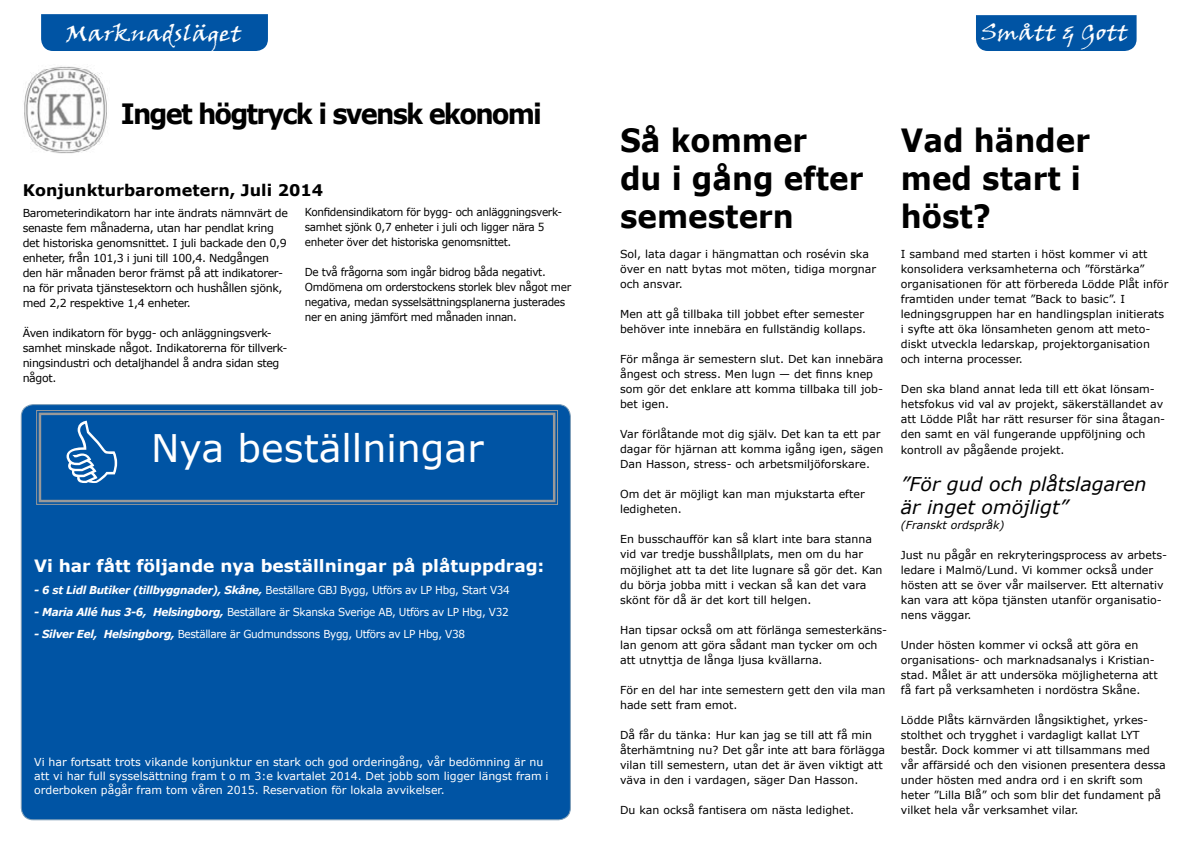
<style>
.page{position:relative;width:1191px;height:842px;background:#fff}
.page>*{position:absolute;margin:0;border:0;box-sizing:border-box;transform-origin:0 0}
.t1{font:38px "Verdana";color:#fff}
.t2{font:700 32px/38.4px "Verdana";color:#000;scale:.92 1}
.t3{font:700 28px "Verdana";letter-spacing:-.07em;color:#000;scale:.92 1}
.t4{font:22px "Viner Hand ITC";color:#fff;scale:1.12 1}
.t5{font:22px "Viner Hand ITC";color:#fff;scale:1.1 1}
.t6{font:italic 19px/22.8px "Verdana";color:#000}
.t7{font:700 17px "Verdana";color:#fff}
.t8{font:700 16px "Verdana";color:#000}
.t9{font:11px/15px "Verdana";color:#000}
.t10{font:11px/15px "Verdana";letter-spacing:-.03em;color:#000}
.t11{font:11px/15px "Verdana";letter-spacing:-.03em;color:#000;scale:.95 1}
.t12{font:11px "Verdana";letter-spacing:-.03em;color:#fff;scale:.95 1}
.t13{font:11px/14px "Verdana";color:#fff}
.t14{font:italic 11px "Verdana";color:#000}
.s1{font-weight:700;font-style:italic}
</style>
<div class="page">
<div style="left:21px;top:405px;width:549px;height:415px;background:#0054a4;border-radius:12px"></div>
<svg style="left:36px;top:410px;width:522px;height:95px"></svg>
<div style="left:39px;top:413px;width:516px;height:89px;border:2px solid #999"></div>
<img style="left:24px;top:66px;width:83px;height:88px">
<div style="left:41px;top:14px;width:227px;height:37px;background:#0054a4"></div>
<div style="left:976px;top:15px;width:160px;height:36px;background:#0054a4"></div>
<svg style="left:66px;top:419px;width:51px;height:64px"></svg>
<h3 class="t4" style="left:66px;top:19px;width:159px">Marknadsläget</h3>
<h3 class="t3" style="left:121px;top:94px;width:459px">Inget högtryck i svensk ekonomi</h3>
<h3 class="t8" style="left:23px;top:179px;width:302px">Konjunkturbarometern, Juli 2014</h3>
<p class="t11" style="left:305px;top:204px;width:272px">Konfidensindikatorn för bygg- och anläggningsverk&shy;samhet sjönk 0,7 enheter i juli och ligger nära 5 enheter över det historiska genomsnittet.</p>
<p class="t11" style="left:305px;top:264px;width:282px">De två frågorna som ingår bidrog båda negativt.<br>Omdömena om orderstockens storlek blev något mer negativa, medan sysselsättningsplanerna justerades ner en aning jämfört med månaden innan.</p>
<p class="t10" style="left:23px;top:205px;width:267px">Barometerindikatorn har inte ändrats nämnvärt de senaste fem månaderna, utan har pendlat kring det historiska genomsnittet. I juli backade den 0,9 enheter, från 101,3 i juni till 100,4. Nedgången den här månaden beror främst på att indikatorer&shy;na för privata tjänstesektorn och hushållen sjönk, med 2,2 respektive 1,4 enheter.</p>
<p class="t10" style="left:23px;top:325px;width:266px">Även indikatorn för bygg- och anläggningsverk&shy;samhet minskade något. Indikatorerna för tillverk&shy;ningsindustri och detaljhandel å andra sidan steg något.</p>
<h1 class="t1" style="left:151px;top:422px;width:334px">Nya beställningar</h1>
<h3 class="t7" style="left:34px;top:553px;width:512px">Vi har fått följande nya beställningar på plåtuppdrag:</h3>
<p class="t12" style="left:34px;top:582px;width:502px"><span class="s1">- 6 st Lidl Butiker (tillbyggnader), Skåne,</span> Beställare GBJ Bygg, Utförs av LP Hbg, Start V34</p>
<p class="t12" style="left:34px;top:604px;width:501px"><span class="s1">- Maria Allé hus 3-6, Helsingborg,</span> Beställare är Skanska Sverige AB, Utförs av LP Hbg, V32</p>
<p class="t12" style="left:34px;top:626px;width:455px"><span class="s1">- Silver Eel, Helsingborg,</span> Beställare är Gudmundssons Bygg, Utförs av LP Hbg, V38</p>
<p class="t13" style="left:34px;top:755px;width:516px">Vi har fortsatt trots vikande konjunktur en stark och god orderingång, vår bedömning är nu att vi har full sysselsättning fram t o m 3:e kvartalet 2014. Det jobb som ligger längst fram i orderboken pågår fram tom våren 2015. Reservation för lokala avvikelser.</p>
<h3 class="t5" style="left:981px;top:18px;width:135px">Smått &amp; Gott</h3>
<h2 class="t2" style="left:620px;top:120px;width:266px">Så kommer<br>du i gång efter semestern</h2>
<p class="t9" style="left:620px;top:247px;width:258px">Sol, lata dagar i hängmattan och rosévin ska över en natt bytas mot möten, tidiga morgnar och ansvar.</p>
<p class="t9" style="left:620px;top:307px;width:248px">Men att gå tillbaka till jobbet efter semester behöver inte innebära en fullständig kollaps.</p>
<p class="t9" style="left:620px;top:352px;width:265px">För många är semestern slut. Det kan innebära ångest och stress. Men lugn — det finns knep som gör det enklare att komma tillbaka till job&shy;bet igen.</p>
<p class="t9" style="left:620px;top:427px;width:265px">Var förlåtande mot dig själv. Det kan ta ett par dagar för hjärnan att komma igång igen, sägen<br>Dan Hasson, stress- och arbetsmiljöforskare.</p>
<p class="t9" style="left:620px;top:487px;width:246px">Om det är möjligt kan man mjukstarta efter ledigheten.</p>
<p class="t9" style="left:620px;top:532px;width:264px">En busschaufför kan så klart inte bara stanna vid var tredje busshållplats, men om du har möjlighet att ta det lite lugnare så gör det. Kan du börja jobba mitt i veckan så kan det vara skönt för då är det kort till helgen.</p>
<p class="t9" style="left:620px;top:622px;width:269px">Han tipsar också om att förlänga semesterkäns&shy;lan genom att göra sådant man tycker om och att utnyttja de långa ljusa kvällarna.</p>
<p class="t9" style="left:620px;top:682px;width:267px">För en del har inte semestern gett den vila man hade sett fram emot.</p>
<p class="t9" style="left:620px;top:727px;width:267px">Då får du tänka: Hur kan jag se till att få min återhämtning nu? Det går inte att bara förlägga vilan till semestern, utan det är även viktigt att väva in den i vardagen, säger Dan Hasson.</p>
<p class="t9" style="left:620px;top:802px;width:235px">Du kan också fantisera om nästa ledighet.</p>
<h2 class="t2" style="left:901px;top:120px;width:207px">Vad händer med start i höst?</h2>
<p class="t9" style="left:901px;top:247px;width:269px">I samband med starten i höst kommer vi att konsolidera verksamheterna och ”förstärka” organisationen för att förbereda Lödde Plåt inför framtiden under temat ”Back to basic”. I ledningsgruppen har en handlingsplan initierats i syfte att öka lönsamheten genom att meto&shy;diskt utveckla ledarskap, projektorganisation och interna processer.</p>
<p class="t9" style="left:901px;top:382px;width:266px">Den ska bland annat leda till ett ökat lönsam&shy;hetsfokus vid val av projekt, säkerställandet av att Lödde Plåt har rätt resurser för sina åtagan&shy;den samt en väl fungerande uppföljning och kontroll av pågående projekt.</p>
<h3 class="t6" style="left:901px;top:473px;width:247px">”För gud och plåtslagaren är inget omöjligt”</h3>
<p class="t14" style="left:901px;top:517px;width:105px">(Franskt ordspråk)</p>
<p class="t9" style="left:901px;top:547px;width:268px">Just nu pågår en rekryteringsprocess av arbets&shy;ledare i Malmö/Lund. Vi kommer också under hösten att se över vår mailserver. Ett alternativ kan vara att köpa tjänsten utanför organisatio&shy;nens väggar.</p>
<p class="t9" style="left:901px;top:637px;width:258px">Under hösten kommer vi också att göra en organisations- och marknadsanalys i Kristian&shy;stad. Målet är att undersöka möjligheterna att få fart på verksamheten i nordöstra Skåne.</p>
<p class="t9" style="left:901px;top:712px;width:266px">Lödde Plåts kärnvärden långsiktighet, yrkes&shy;stolthet och trygghet i vardagligt kallat LYT består. Dock kommer vi att tillsammans med vår affärsidé och den visionen presentera dessa under hösten med andra ord i en skrift som heter ”Lilla Blå” och som blir det fundament på vilket hela vår verksamhet vilar.</p>
</div>
